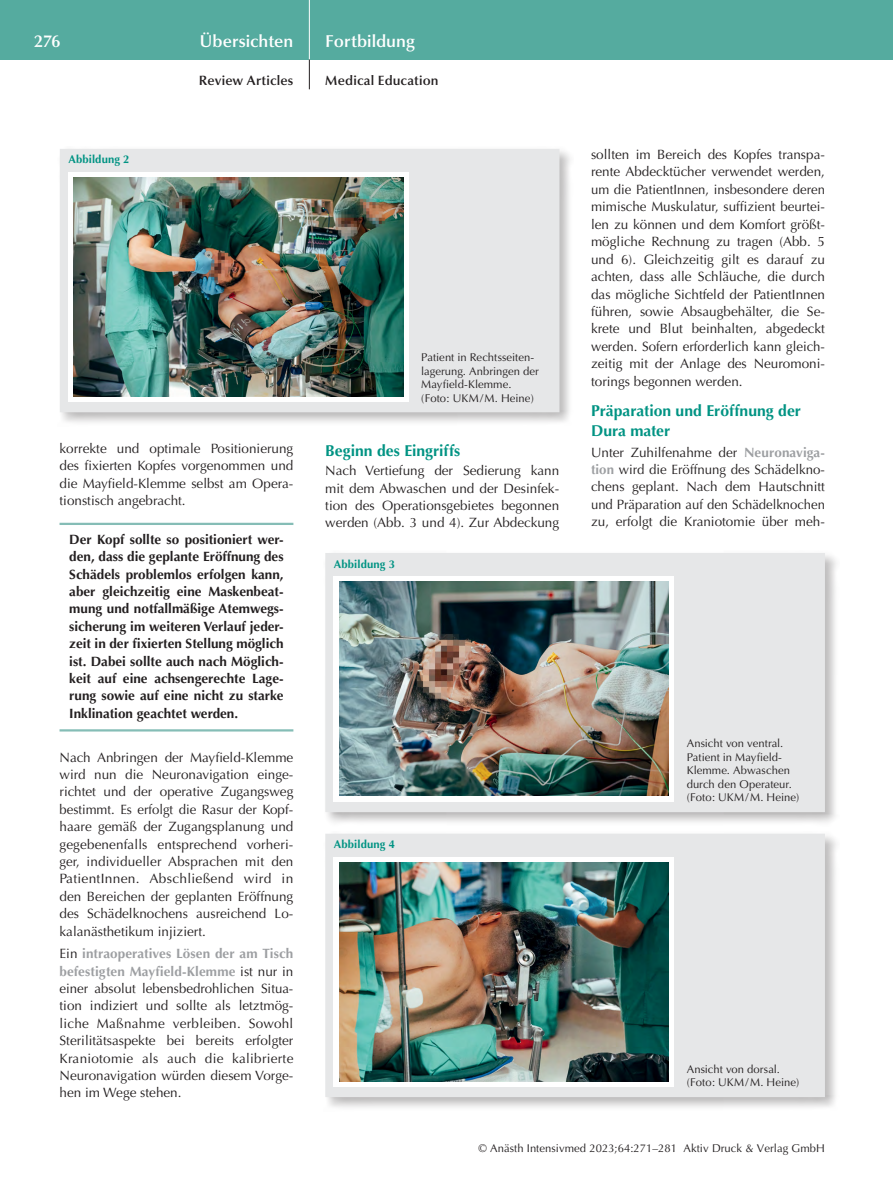
<style>
.page{position:relative;width:893px;height:1191px;background:#fff}
.page>*{position:absolute;margin:0;border:0;box-sizing:border-box;transform-origin:0 0}
.t1{font:600 17.25px "Optima";color:#fff}
.t2{font:700 15.75px/19.6px "Optima";color:#009383}
.t3{font:13.5px/17.4px "Optima";color:#231f20;text-align:justify}
.t4{font:700 13.5px/17.4px "Optima";color:#231f20;text-align:justify}
.t5{font:600 13.5px "Optima";letter-spacing:.01em;color:#231f20}
.t6{font:11.25px/13.5px "Optima";letter-spacing:.005em;color:#231f20}
.t7{font:700 11.25px "Optima";letter-spacing:.015em;color:#009383}
.s1{font-weight:700;color:#9d9fa2}
</style>
<div class="page">
<div style="left:0;top:0;width:893px;height:60px;background:#55ab9f"></div>
<hr style="left:309px;top:0;width:1px;height:60px;background:#fff">
<svg style="left:309px;top:60px;width:1px;height:29px"></svg>
<hr style="left:60px;top:523px;width:233px;height:2px;background:#85bdb6">
<hr style="left:60px;top:729px;width:233px;height:2px;background:#85bdb6">
<div style="left:57px;top:146px;width:517px;height:281px;background:#231f20;opacity:.3"></div>
<div style="left:60px;top:149px;width:499px;height:263px;background:#e6e7e8"></div>
<div style="left:68px;top:172px;width:340px;height:230px;background:#fff"></div>
<img style="left:74px;top:177px;width:329px;height:219px">
<div style="left:323px;top:550px;width:516px;height:276px;background:#231f20;opacity:.3"></div>
<div style="left:325px;top:553px;width:500px;height:259px;background:#e6e7e8"></div>
<div style="left:334px;top:576px;width:340px;height:225px;background:#fff"></div>
<img style="left:339px;top:581px;width:330px;height:214px">
<div style="left:323px;top:831px;width:516px;height:280px;background:#231f20;opacity:.3"></div>
<div style="left:325px;top:833px;width:500px;height:264px;background:#e6e7e8"></div>
<div style="left:334px;top:856px;width:340px;height:230px;background:#fff"></div>
<img style="left:339px;top:862px;width:330px;height:219px">
<p class="t1" style="left:34px;top:31px;width:28px">276</p>
<p class="t1" style="left:200px;top:31px;width:95px">Übersichten</p>
<p class="t1" style="left:325px;top:31px;width:91px">Fortbildung</p>
<p class="t5" style="left:199px;top:73px;width:96px">Review Articles</p>
<p class="t5" style="left:325px;top:73px;width:115px">Medical Education</p>
<p class="t7" style="left:68px;top:153px;width:63px">Abbildung 2</p>
<p class="t3" style="left:60px;top:440px;width:235px">korrekte und optimale Positionierung des fixierten Kopfes vorgenommen und die Mayfield-Klemme selbst am Opera&shy;tionstisch angebracht.</p>
<p class="t4" style="left:69px;top:530px;width:216px">Der Kopf sollte so positioniert wer&shy;den, dass die geplante Eröffnung des Schädels problemlos erfolgen kann, aber gleichzeitig eine Maskenbeat&shy;mung und notfallmäßige Atemwegs&shy;sicherung im weiteren Verlauf jeder&shy;zeit in der fixierten Stellung möglich ist. Dabei sollte auch nach Möglich&shy;keit auf eine achsengerechte Lage&shy;rung sowie auf eine nicht zu starke Inklination geachtet werden.</p>
<p class="t3" style="left:60px;top:748px;width:235px;text-align:left">Nach Anbringen der Mayfield-Klemme wird nun die Neuronavigation einge&shy;richtet und der operative Zugangsweg bestimmt. Es erfolgt die Rasur der Kopf&shy;haare gemäß der Zugangsplanung und gegebenenfalls entsprechend vorheri-- ger, individueller Absprachen mit den PatientInnen. Abschließend wird in den Bereichen der geplanten Eröffnung des Schädelknochens ausreichend Lo&shy;kalanästhetikum injiziert.</p>
<p class="t3" style="left:60px;top:945px;width:235px">Ein <span class="s1">intraoperatives Lösen der am Tisch befestigten Mayfield-Klemme</span> ist nur in einer absolut lebensbedrohlichen Situa&shy;tion indiziert und sollte als letztmög&shy;liche Maßnahme verbleiben. Sowohl Sterilitätsaspekte bei bereits erfolgter Kraniotomie als auch die kalibrierte Neuronavigation würden diesem Vorge&shy;hen im Wege stehen.</p>
<p class="t6" style="left:421px;top:351px;width:119px">Patient in Rechtsseiten&shy;lagerung. Anbringen der<br>Mayfield-Klemme. (Foto: UKM/M. Heine)</p>
<p class="t2" style="left:325px;top:441px;width:137px">Beginn des Eingriffs</p>
<p class="t3" style="left:325px;top:462px;width:235px">Nach Vertiefung der Sedierung kann mit dem Abwaschen und der Desinfek&shy;tion des Operationsgebietes begonnen werden (Abb. 3 und 4). Zur Abdeckung</p>
<p class="t7" style="left:334px;top:557px;width:63px">Abbildung 3</p>
<p class="t7" style="left:334px;top:838px;width:63px">Abbildung 4</p>
<p class="t3" style="left:591px;top:146px;width:235px">sollten im Bereich des Kopfes transpa&shy;rente Abdecktücher verwendet werden, um die PatientInnen, insbesondere deren mimische Muskulatur, suffizient beurtei&shy;len zu können und dem Komfort größt&shy;mögliche Rechnung zu tragen (Abb. 5 und 6). Gleichzeitig gilt es darauf zu achten, dass alle Schläuche, die durch das mögliche Sichtfeld der PatientInnen führen, sowie Absaugbehälter, die Se&shy;krete und Blut beinhalten, abgedeckt werden. Sofern erforderlich kann gleich&shy;zeitig mit der Anlage des Neuromoni&shy;torings begonnen werden.</p>
<p class="t2" style="left:591px;top:401px;width:211px">Präparation und Eröffnung der<br>Dura mater</p>
<p class="t3" style="left:591px;top:443px;width:235px">Unter Zuhilfenahme der <span class="s1">Neuronaviga&shy;tion</span> wird die Eröffnung des Schädelkno&shy;chens geplant. Nach dem Hautschnitt und Präparation auf den Schädelknochen zu, erfolgt die Kraniotomie über meh--</p>
<p class="t6" style="left:687px;top:737px;width:114px">Ansicht von ventral.<br>Patient in Mayfield-<br>Klemme. Abwaschen durch den Operateur. (Foto: UKM/M. Heine)</p>
<p class="t6" style="left:687px;top:1062px;width:114px">Ansicht von dorsal. (Foto: UKM/M. Heine)</p>
<p class="t6" style="left:478px;top:1142px;width:348px">© Anästh Intensivmed 2023;64:271–281 Aktiv Druck &amp; Verlag GmbH</p>
</div>
